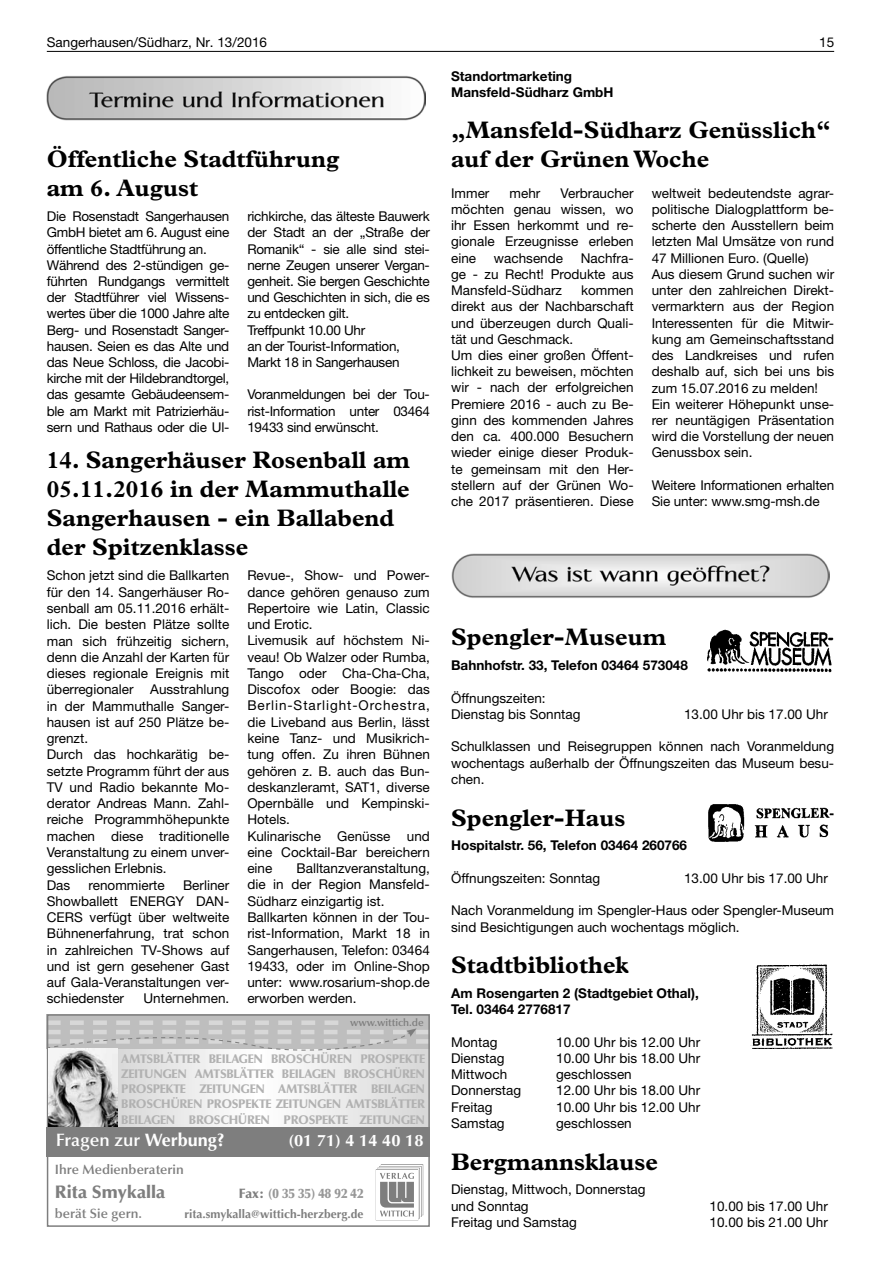
<style>
.page{position:relative;width:881px;height:1263px;background:#fff}
.page>*{position:absolute;margin:0;border:0;box-sizing:border-box;transform-origin:0 0}
.t1{font:700 24px/28.8px "Plantin";color:#000}
.t2{font:600 18px "Optima LT";color:#fff}
.t3{font:900 18px "Optima LT";color:#7e7e7e}
.t4{font:700 16.5px "Optima LT";color:#fff}
.t5{font:13.5px/16.2px "Helvetica Neue LT";color:#000}
.t6{font:13.5px/16.2px "Helvetica Neue LT";letter-spacing:-.02em;color:#000}
.t7{font:700 13.5px/16.2px "Helvetica Neue LT";color:#000}
.t8{font:600 13.5px "Optima LT";color:#7e7e7e}
.t9{font:900 13.5px "Optima LT";color:#979797;scale:.95 1}
.t10{font:900 12.45px/15.1px "Optima LT";letter-spacing:-.03em;color:#b1b1b1;text-align:justify}
.t11{font:700 12px "Optima LT";color:#7e7e7e}
.t12{font:600 10.5px "Optima LT";color:#7e7e7e}
.s1{font-weight:700}
.s2{color:#7e7e7e}
</style>
<div class="page">
<hr style="left:47px;top:51px;width:786px;height:1px;background:#000">
<img style="left:47px;top:76px;width:378px;height:44px">
<svg style="left:117px;top:1053px;width:309px;height:74px"></svg>
<div style="left:47px;top:1014px;width:382px;height:34px;background:#bebebe"></div>
<svg style="left:375px;top:1164px;width:48px;height:56px"></svg>
<div style="left:47px;top:1127px;width:382px;height:30px;background:#7e7e7e"></div>
<div style="left:47px;top:1014px;width:382px;height:213px;border:2px solid #7e7e7e"></div>
<svg style="left:47px;top:1020px;width:382px;height:33px"></svg>
<img style="left:48px;top:1048px;width:69px;height:79px">
<img style="left:451px;top:553px;width:378px;height:45px">
<img style="left:707px;top:629px;width:126px;height:44px">
<img style="left:708px;top:804px;width:125px;height:38px">
<img style="left:750px;top:964px;width:83px;height:85px">
<p class="t5" style="left:47px;top:34px;width:222px">Sangerhausen/Südharz, Nr. 13/2016</p>
<p class="t5" style="left:818px;top:34px;width:17px">15</p>
<h1 class="t1" style="left:47px;top:144px;width:294px">Öffentliche Stadtführung am 6. August</h1>
<p class="t6" style="left:47px;top:208px;width:184px">Die Rosenstadt Sangerhausen<br>GmbH bietet am 6. August eine öffentliche Stadtführung an.<br>Während des 2-stündigen ge&shy;führten Rundgangs vermittelt der Stadtführer viel Wissens&shy;wertes über die 1000 Jahre alte<br>Berg- und Rosenstadt Sanger&shy;hausen. Seien es das Alte und das Neue Schloss, die Jacobi&shy;kirche mit der Hildebrandtorgel, das gesamte Gebäudeensem&shy;ble am Markt mit Patrizierhäu&shy;sern und Rathaus oder die Ul-</p>
<p class="t6" style="left:247px;top:208px;width:184px">richkirche, das älteste Bauwerk der Stadt an der „Straße der<br>Romanik“ - sie alle sind stei&shy;nerne Zeugen unserer Vergan&shy;genheit. Sie bergen Geschichte und Geschichten in sich, die es zu entdecken gilt.<br>Treffpunkt 10.00 Uhr<br>an der Tourist-Information,<br>Markt 18 in Sangerhausen</p>
<p class="t5" style="left:247px;top:386px;width:184px;text-align:justify">Voranmeldungen bei der Tou&shy;rist-Information unter 03464<br>19433 sind erwünscht.</p>
<h1 class="t1" style="left:47px;top:445px;width:364px">14. Sangerhäuser Rosenball am<br>05.11.2016 in der Mammuthalle<br>Sangerhausen - ein Ballabend der Spitzenklasse</h1>
<p class="t5" style="left:47px;top:567px;width:184px">Schon jetzt sind die Ballkarten für den 14. Sangerhäuser Ro&shy;senball am 05.11.2016 erhält&shy;lich. Die besten Plätze sollte man sich frühzeitig sichern, denn die Anzahl der Karten für dieses regionale Ereignis mit überregionaler Ausstrahlung in der Mammuthalle Sanger&shy;hausen ist auf 250 Plätze be&shy;grenzt.<br>Durch das hochkarätig be&shy;setzte Programm führt der aus<br>TV und Radio bekannte Mo&shy;derator Andreas Mann. Zahl&shy;reiche Programmhöhepunkte machen diese traditionelle<br>Veranstaltung zu einem unver&shy;gesslichen Erlebnis.<br>Das</p>
<p class="t5" style="left:247px;top:567px;width:184px">Revue-, Show- und Power&shy;dance gehören genauso zum<br>Repertoire wie Latin, Classic und Erotic.<br>Livemusik auf höchstem Ni&shy;veau! Ob Walzer oder Rumba,<br>Tango oder Cha-Cha-Cha,<br>Discofox oder Boogie: das<br>Berlin-Starlight-Orchestra, die Liveband aus Berlin, lässt keine Tanz- und Musikrich&shy;tung offen. Zu ihren Bühnen gehören z. B. auch das Bun&shy;deskanzleramt, SAT1, diverse<br>Opernbälle und Kempinski-<br>Hotels.<br>Kulinarische Genüsse und eine Cocktail-Bar bereichern eine</p>
<p class="t5" style="left:247px;top:860px;width:184px;text-indent:49px">Balltanzveranstaltung, die in der Region Mansfeld-<br>Südharz einzigartig ist.<br>Ballkarten können in der Tou&shy;rist-Information, Markt 18 in<br>Sangerhausen, Telefon: 03464<br>19433, oder im Online-Shop unter: www.rosarium-shop.de erworben werden.</p>
<p class="t12" style="left:350px;top:1016px;width:75px">www.wittich.de</p>
<p class="t10" style="left:121px;top:1051px;width:305px">AMTSBLÄTTER BEILAGEN BROSCHÜREN PROSPEKTE ZEITUNGEN AMTSBLÄTTER BEILAGEN BROSCHÜREN PROSPEKTE ZEITUNGEN AMTSBLÄTTER BEILAGEN BROSCHÜREN PROSPEKTE ZEITUNGEN AMTSBLÄTTER BEILAGEN BROSCHÜREN PROSPEKTE ZEITUNGEN</p>
<h2 class="t2" style="left:56px;top:1129px;width:170px">Fragen zur <span class="s1">Werbung?</span></h2>
<p class="t4" style="left:288px;top:1130px;width:136px">(01 71) 4 14 40 18</p>
<p class="t8" style="left:55px;top:1161px;width:130px">Ihre Medienberaterin</p>
<h2 class="t3" style="left:55px;top:1181px;width:112px">Rita Smykalla</h2>
<p class="t9" style="left:239px;top:1185px;width:133px"><span class="s2">Fax:</span> (0 35 35) 48 92 42</p>
<p class="t8" style="left:55px;top:1206px;width:89px">berät Sie gern.</p>
<p class="t11" style="left:184px;top:1207px;width:180px">rita.smykalla@wittich-herzberg.de</p>
<p class="t5" style="left:47px;top:876px;width:184px;text-align:justify;text-indent:136px">Berliner Showballett ENERGY DAN-CERS verfügt über weltweite Bühnenerfahrung, trat schon in zahlreichen TV-Shows auf und ist gern gesehener Gast auf Gala-Veranstaltungen ver&shy;schiedenster</p>
<p class="t5" style="left:89px;top:876px;width:78px">renommierte</p>
<p class="t5" style="left:143px;top:990px;width:87px">Unternehmen.</p>
<p class="t7" style="left:451px;top:68px;width:164px">Standortmarketing<br>Mansfeld-Südharz GmbH</p>
<h1 class="t1" style="left:451px;top:116px;width:381px">„Mansfeld-Südharz Genüsslich“ auf der Grünen Woche</h1>
<p class="t5" style="left:451px;top:185px;width:184px;text-align:justify;text-indent:109px">Verbraucher möchten genau wissen, wo ihr Essen herkommt und re&shy;gionale Erzeugnisse erleben eine</p>
<p class="t5" style="left:451px;top:185px;width:40px">Immer</p>
<p class="t5" style="left:509px;top:185px;width:32px">mehr</p>
<p class="t5" style="left:451px;top:250px;width:184px;text-align:justify;text-indent:130px">Nachfra&shy;ge - zu Recht! Produkte aus Mansfeld-Südharz</p>
<p class="t5" style="left:494px;top:250px;width:70px">wachsende</p>
<p class="t5" style="left:451px;top:282px;width:184px;text-indent:130px">kommen direkt aus der Nachbarschaft und überzeugen durch Quali&shy;tät und Geschmack.<br>Um dies einer großen Öffent&shy;lichkeit zu beweisen, möchten wir - nach der erfolgreichen<br>Premiere 2016 - auch zu Be&shy;ginn des kommenden Jahres den ca. 400.000 Besuchern wieder einige dieser Produk&shy;te gemeinsam mit den Her&shy;stellern auf der Grünen Wo&shy;che 2017 präsentieren. Diese</p>
<p class="t5" style="left:651px;top:185px;width:184px">weltweit bedeutendste agrar&shy;politische Dialogplattform be&shy;scherte den Ausstellern beim letzten Mal Umsätze von rund<br>47 Millionen Euro. (Quelle)<br>Aus diesem Grund suchen wir unter den zahlreichen Direkt&shy;vermarktern aus der Region<br>Interessenten für die Mitwir&shy;kung am Gemeinschaftsstand des Landkreises und rufen deshalb auf, sich bei uns bis zum 15.07.2016 zu melden!<br>Ein weiterer Höhepunkt unse&shy;rer neuntägigen Präsentation wird die Vorstellung der neuen<br>Genussbox sein.</p>
<p class="t5" style="left:651px;top:477px;width:184px">Weitere Informationen erhalten<br>Sie unter: www.smg-msh.de</p>
<h1 class="t1" style="left:451px;top:622px;width:216px">Spengler-Museum</h1>
<p class="t7" style="left:451px;top:657px;width:238px">Bahnhofstr. 33, Telefon 03464 573048</p>
<p class="t5" style="left:451px;top:690px;width:131px">Öffnungszeiten:<br>Dienstag bis Sonntag</p>
<p class="t5" style="left:683px;top:706px;width:145px">13.00 Uhr bis 17.00 Uhr</p>
<p class="t5" style="left:451px;top:738px;width:384px;text-align:justify">Schulklassen und Reisegruppen können nach Voranmeldung wochentags außerhalb der Öffnungszeiten das Museum besu&shy;chen.</p>
<h1 class="t1" style="left:451px;top:803px;width:176px">Spengler-Haus</h1>
<p class="t7" style="left:451px;top:837px;width:237px">Hospitalstr. 56, Telefon 03464 260766</p>
<p class="t5" style="left:451px;top:870px;width:151px">Öffnungszeiten: Sonntag</p>
<p class="t5" style="left:683px;top:870px;width:145px">13.00 Uhr bis 17.00 Uhr</p>
<p class="t5" style="left:451px;top:902px;width:384px">Nach Voranmeldung im Spengler-Haus oder Spengler-Museum sind Besichtigungen auch wochentags möglich.</p>
<h1 class="t1" style="left:451px;top:950px;width:179px">Stadtbibliothek</h1>
<p class="t7" style="left:451px;top:985px;width:249px">Am Rosengarten 2 (Stadtgebiet Othal),<br>Tel. 03464 2776817</p>
<p class="t5" style="left:451px;top:1034px;width:48px">Montag</p>
<p class="t5" style="left:556px;top:1034px;width:145px">10.00 Uhr bis 12.00 Uhr</p>
<p class="t5" style="left:451px;top:1050px;width:55px">Dienstag</p>
<p class="t5" style="left:556px;top:1050px;width:145px">10.00 Uhr bis 18.00 Uhr</p>
<p class="t5" style="left:451px;top:1066px;width:57px">Mittwoch</p>
<p class="t5" style="left:556px;top:1066px;width:77px">geschlossen</p>
<p class="t5" style="left:451px;top:1082px;width:72px">Donnerstag</p>
<p class="t5" style="left:556px;top:1082px;width:145px">12.00 Uhr bis 18.00 Uhr</p>
<p class="t5" style="left:451px;top:1099px;width:43px">Freitag</p>
<p class="t5" style="left:556px;top:1099px;width:145px">10.00 Uhr bis 12.00 Uhr</p>
<p class="t5" style="left:451px;top:1115px;width:55px">Samstag</p>
<p class="t5" style="left:556px;top:1115px;width:77px">geschlossen</p>
<h1 class="t1" style="left:451px;top:1147px;width:208px">Bergmannsklause</h1>
<p class="t5" style="left:451px;top:1181px;width:196px">Dienstag, Mittwoch, Donnerstag und Sonntag</p>
<p class="t5" style="left:709px;top:1197px;width:120px">10.00 bis 17.00 Uhr</p>
<p class="t5" style="left:451px;top:1214px;width:127px">Freitag und Samstag</p>
<p class="t5" style="left:709px;top:1214px;width:120px">10.00 bis 21.00 Uhr</p>
</div>
